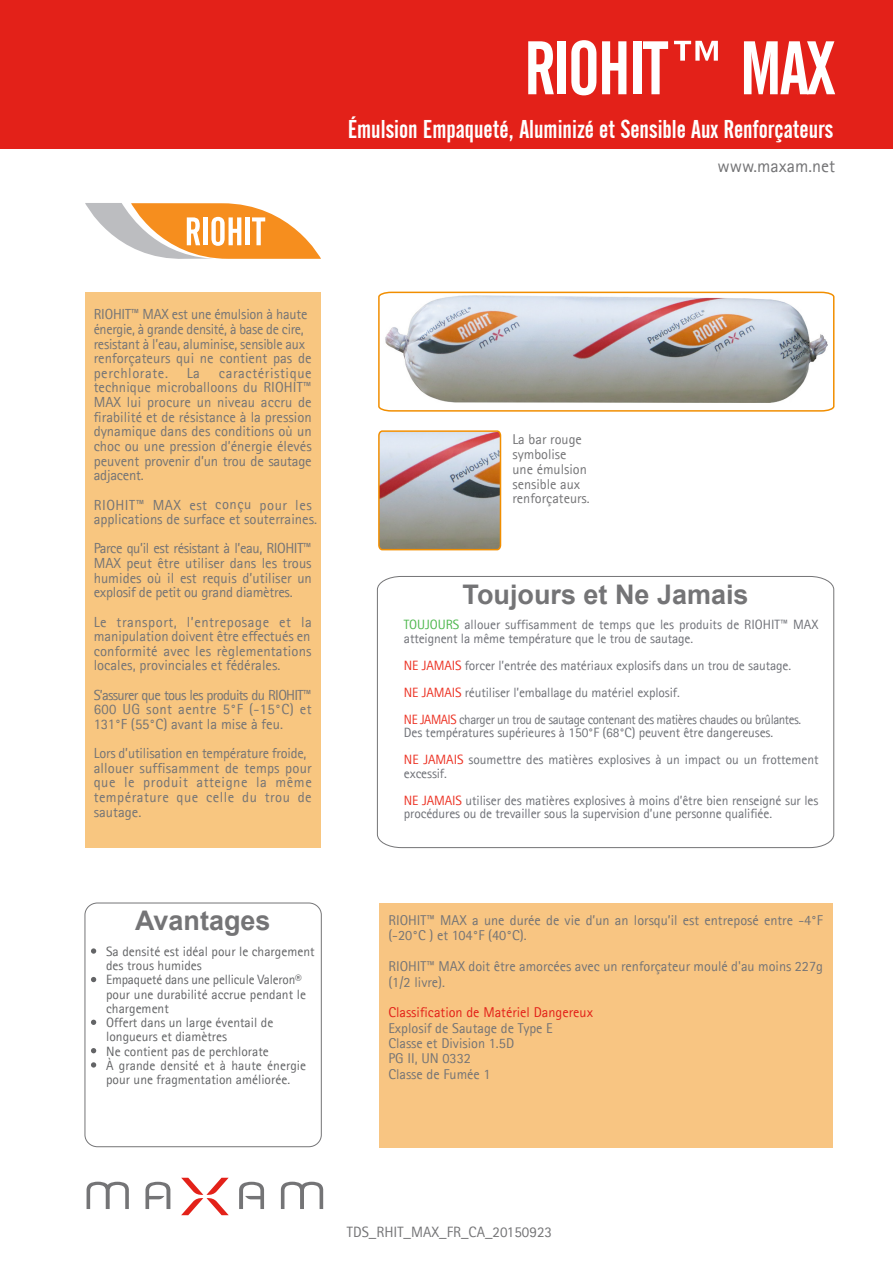
<style>
.page{position:relative;width:893px;height:1263px;background:#fff}
.page>*{position:absolute;margin:0;border:0;box-sizing:border-box;transform-origin:0 0}
.t1{font:75px "Alternate Gothic No 2 BT";letter-spacing:-.025em;color:#fff}
.t2{font:700 27px "Arial";color:#747476}
.t3{font:25.65px "Alternate Gothic No 2 BT";color:#fff}
.t4{font:18px "Agfa Rotis Sans Serif";color:#747476}
.t5{font:15px "Agfa Rotis Sans Serif";color:#747476}
.t6{font:14.7px/14.7px "Agfa Rotis Sans Serif";color:#747476;text-align:justify}
.t7{font:14.25px/15.5px "Agfa Rotis Sans Serif";color:#747476}
.t8{font:14.25px "Agfa Rotis Sans Serif";color:#e32119}
.t9{font:13.5px/27px "Agfa Rotis Sans Serif";letter-spacing:-.01em;color:#707278}
.t10{font:13.5px/14.2px "Agfa Rotis Sans Serif";color:#646567}
.s1{color:#4fb84f}
.s2{color:#ec3325}
.s3{color:#fff}
</style>
<div class="page">
<div style="left:85px;top:292px;width:236px;height:556px;background:#f8c680"></div>
<div style="left:0;top:0;width:893px;height:149px;background:#e32119"></div>
<div style="left:379px;top:903px;width:454px;height:245px;background:#f8c582"></div>
<div style="left:85px;top:903px;width:237px;height:244px;border:1px solid #747476;border-radius:12px"></div>
<svg style="left:91px;top:948px;width:5px;height:6px"></svg>
<svg style="left:91px;top:977px;width:5px;height:5px"></svg>
<svg style="left:91px;top:1020px;width:5px;height:5px"></svg>
<svg style="left:91px;top:1048px;width:5px;height:5px"></svg>
<svg style="left:91px;top:1062px;width:5px;height:5px"></svg>
<svg style="left:181px;top:1178px;width:48px;height:37px"></svg>
<svg style="left:86px;top:1182px;width:43px;height:27px"></svg>
<svg style="left:145px;top:1182px;width:26px;height:27px"></svg>
<svg style="left:239px;top:1182px;width:25px;height:27px"></svg>
<svg style="left:281px;top:1182px;width:42px;height:27px"></svg>
<svg style="left:377px;top:576px;width:457px;height:272px"></svg>
<svg style="left:378px;top:291px;width:457px;height:121px"></svg>
<img style="left:384px;top:296px;width:444px;height:107px">
<svg style="left:378px;top:430px;width:124px;height:121px;background:#b3a59f"></svg>
<svg style="left:85px;top:203px;width:236px;height:56px"></svg>
<h1 class="t1" style="left:524px;top:27px;width:312px">RIOHIT™ MAX</h1>
<h3 class="t3" style="left:348px;top:115px;width:487px">Émulsion Empaqueté, Aluminizé et Sensible Aux Renforçateurs</h3>
<p class="t4" style="left:717px;top:155px;width:119px">www.maxam.net</p>
<p class="t6" style="left:94px;top:307px;width:219px;text-align:left">RIOHIT™ MAX est une émulsion à haute énergie, à grande densité, à base de cire, resistant à l’eau, aluminise, sensible aux renforçateurs qui ne contient pas de perchlorate.</p>
<p class="t6" style="left:94px;top:365px;width:220px;text-indent:125px">caractéristique technique microballoons du RIOHIT™ MAX lui procure un niveau accru de firabilité et de résistance à la pression dynamique dans des conditions où un choc ou une pression d’énergie élevés peuvent provenir d’un trou de sautage adjacent.</p>
<p class="t6" style="left:94px;top:497px;width:225px">RIOHIT™ MAX est conçu pour les applications de surface et souterraines.</p>
<p class="t6" style="left:94px;top:541px;width:220px">Parce qu’il est résistant à l’eau, RIOHIT™ MAX peut être utiliser dans les trous humides où il est requis d’utiliser un explosif de petit ou grand diamètres.</p>
<p class="t6" style="left:94px;top:614px;width:220px">Le transport, l’entreposage et la manipulation doivent être effectués en conformité avec les règlementations locales, provinciales et fédérales.</p>
<p class="t6" style="left:94px;top:687px;width:220px">S’assurer que tous les produits du RIOHIT™ 600 UG sont aentre 5°F (-15°C) et 131°F (55°C) avant la mise à feu.</p>
<p class="t6" style="left:94px;top:746px;width:220px;text-align:left">Lors d’utilisation en température froide, allouer suffisamment de temps pour que le produit atteigne la même température que celle du trou de sautage.</p>
<p class="t6" style="left:187px;top:365px;width:15px">La</p>
<h2 class="t2" style="left:135px;top:903px;width:137px">Avantages</h2>
<p class="t10" style="left:106px;top:944px;width:210px">Sa densité est idéal pour le chargement des trous humides<br>Empaqueté dans une pellicule Valeron® pour une durabilité accrue pendant le chargement<br>Offert dans un large éventail de longueurs et diamètres<br>Ne contient pas de perchlorate<br>À grande densité et à haute énergie pour une fragmentation améliorée.</p>
<p class="t7" style="left:512px;top:432px;width:79px;line-height:14.7px">La bar rouge symbolise une émulsion sensible aux renforçateurs.</p>
<h2 class="t2" style="left:462px;top:576px;width:288px">Toujours et Ne Jamais</h2>
<p class="t9" style="left:404px;top:618px;width:416px;line-height:13.5px"><span class="s1">TOUJOURS</span> allouer suffisamment de temps que les produits de RIOHIT™ MAX atteignent la même température que le trou de sautage.</p>
<p class="t9" style="left:404px;top:652px;width:399px"><span class="s2">NE JAMAIS</span> forcer l’entrée des matériaux explosifs dans un trou de sautage.<br><span class="s2">NE JAMAIS</span> réutiliser l’emballage du matériel explosif.<br><span class="s2">NE JAMAIS</span> charger un trou de sautage contenant des matières chaudes ou brûlantes.</p>
<p class="t9" style="left:404px;top:719px;width:416px">Des températures supérieures à 150°F (68°C) peuvent être dangereuses.<br><span class="s2">NE JAMAIS</span> soumettre des matières explosives à un impact ou un frottement</p>
<p class="t9" style="left:404px;top:760px;width:416px">excessif. <span class="s3">.<br></span><span class="s2">NE JAMAIS</span> utiliser des matières explosives à moins d’être bien renseigné sur les</p>
<p class="t9" style="left:404px;top:800px;width:370px">procédures ou de trevailler sous la supervision d’une personne qualifiée.</p>
<p class="t7" style="left:388px;top:912px;width:436px">RIOHIT™ MAX a une durée de vie d’un an lorsqu’il est entreposé entre -4°F (-20°C ) et 104°F (40°C).</p>
<p class="t7" style="left:388px;top:958px;width:436px">RIOHIT™ MAX doit être amorcées avec un renforçateur moulé d'au moins 227g (1/2 livre).</p>
<p class="t8" style="left:388px;top:1004px;width:206px">Classification de Matériel Dangereux</p>
<p class="t7" style="left:388px;top:1020px;width:166px">Explosif de Sautage de Type E<br>Classe et Division 1.5D<br>PG II, UN 0332<br>Classe de Fumée 1</p>
<p class="t5" style="left:347px;top:1223px;width:206px">TDS_RHIT_MAX_FR_CA_20150923</p>
</div>
